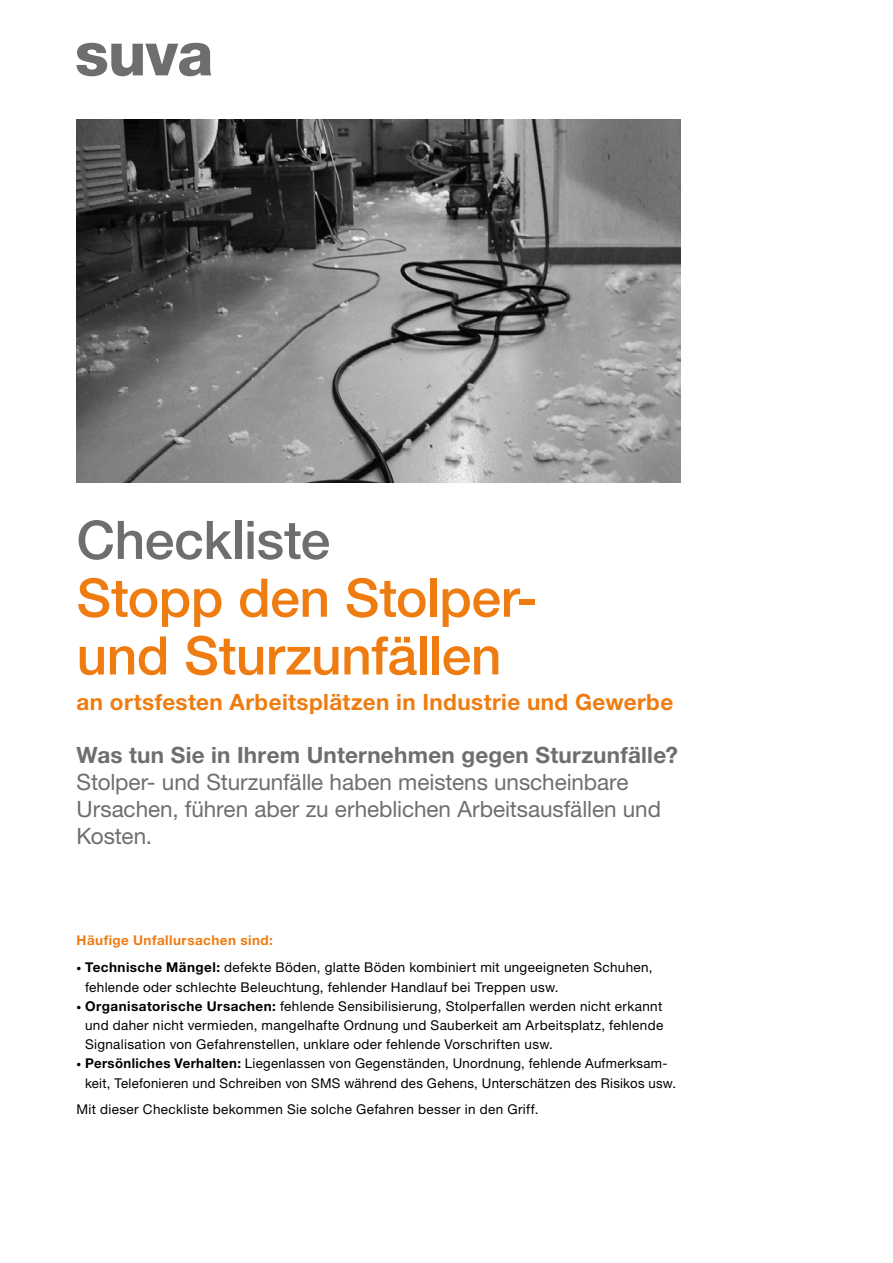
<style>
.page{position:relative;width:893px;height:1263px;background:#fff}
.page>*{position:absolute;margin:0;border:0;box-sizing:border-box;transform-origin:0 0}
.t1{font:500 53.25px/57.8px "Helvetica Neue LT Std";letter-spacing:-.01em;color:#ef7c11}
.t2{font:500 53.25px "Helvetica Neue LT Std";letter-spacing:-.01em;color:#6e6e6e}
.t3{font:22.5px/27px "Helvetica Neue LT Std";letter-spacing:-.005em;color:#6e6e6e}
.t4{font:700 22.5px "Helvetica Neue LT Std";letter-spacing:.015em;color:#ef7c11}
.t5{font:700 22.5px "Helvetica Neue LT Std";letter-spacing:.01em;color:#6e6e6e}
.t6{font:13.5px/19.2px "Helvetica Neue LT Std";letter-spacing:.025em;color:#000}
.t7{font:700 13.5px "Helvetica Neue LT Std";letter-spacing:.035em;color:#ef7c11}
.s1{font-weight:300;font-size:9.75px}
.s2{font-weight:700}
</style>
<div class="page">
<svg style="left:77px;top:43px;width:134px;height:33px"></svg>
<img style="left:77px;top:119px;width:603px;height:364px">
<h1 class="t2" style="left:77px;top:508px;width:255px">Checkliste</h1>
<h1 class="t1" style="left:77px;top:568px;width:462px">Stopp den Stolper&shy;und Sturzunfällen</h1>
<h2 class="t4" style="left:77px;top:688px;width:598px">an ortsfesten Arbeitsplätzen in Industrie und Gewerbe</h2>
<h2 class="t5" style="left:77px;top:740px;width:603px">Was tun Sie in Ihrem Unternehmen gegen Sturzunfälle?</h2>
<h2 class="t3" style="left:77px;top:768px;width:586px">Stolper- und Sturzunfälle haben meistens unscheinbare<br>Ursachen, führen aber zu erheblichen Arbeitsausfällen und<br>Kosten.</h2>
<p class="t7" style="left:77px;top:931px;width:198px">Häufige Unfallursachen sind:</p>
<p class="t6" style="left:85px;top:958px;width:569px;text-indent:-9px"><span class="s1">•</span> <span class="s2">Technische Mängel:</span> defekte Böden, glatte Böden kombiniert mit ungeeigneten Schuhen, fehlende oder schlechte Beleuchtung, fehlender Handlauf bei Treppen usw.</p>
<p class="t6" style="left:85px;top:996px;width:580px;text-align:justify;text-indent:-8px"><span class="s1">•</span> <span class="s2">Organisatorische Ursachen:</span> fehlende Sensibilisierung, Stolperfallen werden nicht erkannt und daher nicht vermieden, mangelhafte Ordnung und Sauberkeit am Arbeitsplatz, fehlende Signalisation von Gefahrenstellen, unklare oder fehlende Vorschriften usw.</p>
<p class="t6" style="left:85px;top:1054px;width:593px;text-indent:-9px"><span class="s1">•</span> <span class="s2">Persönliches Verhalten:</span> Liegenlassen von Gegenständen, Unordnung, fehlende Aufmerksam&shy;keit, Telefonieren und Schreiben von SMS während des Gehens, Unterschätzen des Risikos usw.</p>
<p class="t6" style="left:77px;top:1099px;width:463px">Mit dieser Checkliste bekommen Sie solche Gefahren besser in den Griff.</p>
</div>
